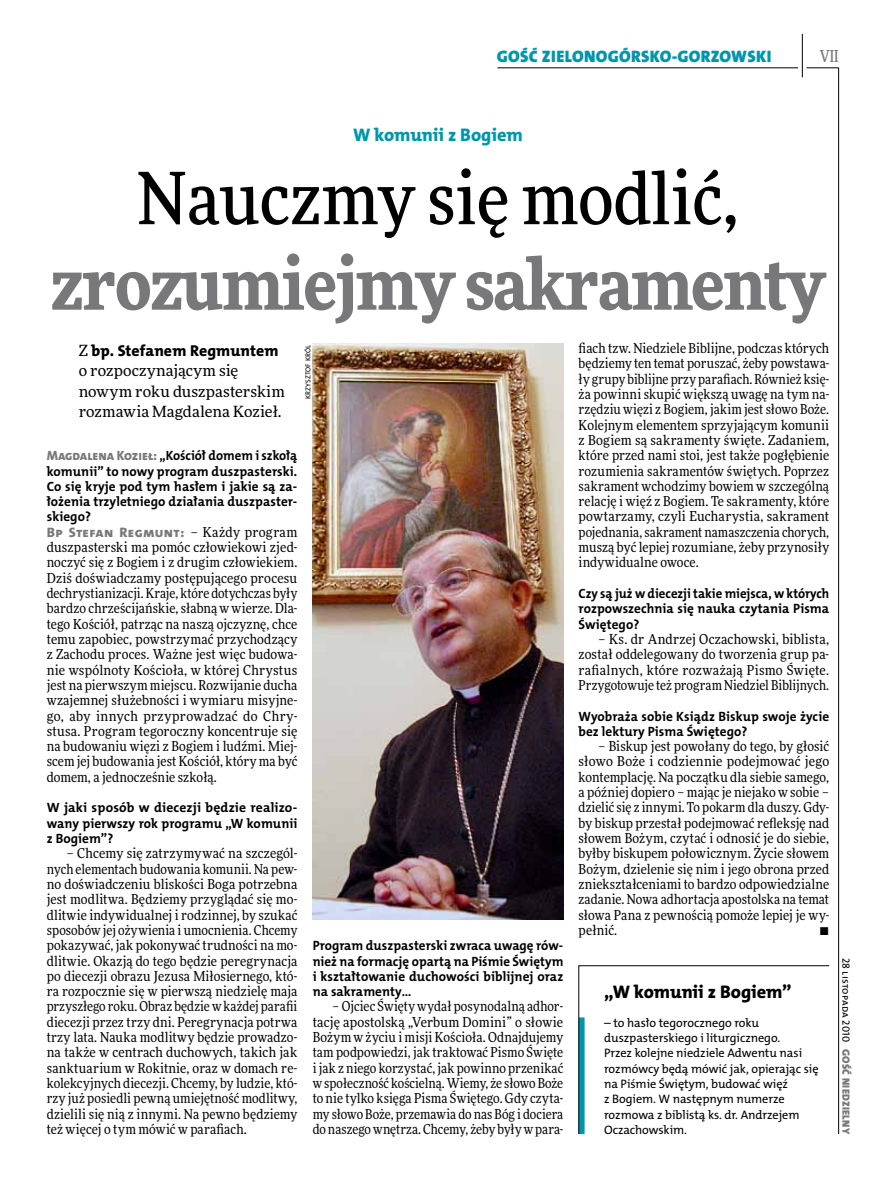
<style>
.page{position:relative;width:893px;height:1191px;background:#fff}
.page>*{position:absolute;margin:0;border:0;box-sizing:border-box;transform-origin:0 0}
.t1{font:900 72px "Freeday Narrow";letter-spacing:-.02em;color:#787779}
.t2{font:500 72px "Freeday Narrow";color:#000}
.t3{font:18.3px "The Mix HP8 Ex Bld";letter-spacing:-.005em;color:#000}
.t4{font:18.3px "The Mix HP8 Ex Bld";letter-spacing:-.005em;color:#0096aa}
.t5{font:16.65px "The Mix HP9 Blk";letter-spacing:.02em;color:#0096aa}
.t6{font:500 16.5px "Freeday Narrow";color:#787779;scale:.9 1}
.t7{font:15.75px "The Mix HP8 Ex Bld";color:#000}
.t8{font:15.45px/20.4px "Freeday News";color:#000}
.t9{font:13.65px/15.3px "Freeday Narrow News";letter-spacing:.005em;color:#000;text-align:justify}
.t10{font:13.65px "The Mix HP8 Ex Bld";letter-spacing:.025em;color:#787779}
.t11{font:13.5px/15.3px "The Mix HP7 Bld";letter-spacing:.005em;color:#000;text-align:justify}
.t12{font:13.5px/15.3px "The Mix HP7 Bld";letter-spacing:.005em;color:#000;text-align:justify;scale:.95 1}
.t13{font:12.3px/15.3px "The Mix HP5 Plain";letter-spacing:-.005em;color:#000}
.t14{font:10.5px "The Mix HP5 Plain";color:#000}
.t15{font:10.5px "The Mix HP9 Blk";letter-spacing:.025em;color:#787779}
.t16{font:7.2px "The Mix HP5 Plain";color:#000}
.s1{font-family:"Freeday News";font-size:15.45px}
.s2{font-family:"The Mix HP8 Ex Bld";color:#787779}
.s3{font-family:"Freeday Narrow News";color:#000}
</style>
<div class="page">
<hr style="left:838px;top:68px;width:1px;height:1066px;background:#000">
<hr style="left:802px;top:34px;width:1px;height:43px;background:#000">
<hr style="left:806px;top:68px;width:33px;height:1px;background:#000">
<hr style="left:497px;top:68px;width:301px;height:1px;background:#000">
<svg style="left:578px;top:965px;width:252px;height:169px"></svg>
<img style="left:313px;top:343px;width:250px;height:576px">
<p class="t5" style="left:497px;top:46px;width:276px">GOŚĆ ZIELONOGÓRSKO-GORZOWSKI</p>
<p class="t6" style="left:820px;top:46px;width:22px">VII</p>
<h2 class="t4" style="left:353px;top:123px;width:171px">W komunii z Bogiem</h2>
<h1 class="t2" style="left:137px;top:154px;width:603px">Nauczmy się modlić,</h1>
<h1 class="t1" style="left:51px;top:237px;width:776px">zrozumiejmy sakramenty</h1>
<p class="t7" style="left:79px;top:340px;width:201px"><span class="s1">Z</span> bp. Stefanem Regmuntem</p>
<p class="t8" style="left:79px;top:360px;width:208px">o rozpoczynającym się nowym roku duszpasterskim rozmawia Magdalena Kozieł.</p>
<p class="t12" style="left:47px;top:448px;width:265px"><span class="s2">Magdalena Kozieł:</span> „Kościół domem i szkołą komunii” to nowy program duszpasterski.<br>Co się kryje pod tym hasłem i jakie są za&shy;łożenia trzyletniego działania duszpaster&shy;skiego?</p>
<p class="t10" style="left:47px;top:523px;width:252px">Bp Stefan Regmunt: <span class="s3">– Każdy program</span></p>
<p class="t9" style="left:47px;top:539px;width:252px">duszpasterski ma pomóc człowiekowi zjed&shy;noczyć się z Bogiem i z drugim człowiekiem.<br>Dziś doświadczamy postępującego procesu dechrystianizacji. Kraje, które dotychczas były bardzo chrześcijańskie, słabną w wierze. Dla&shy;tego Kościół, patrząc na naszą ojczyznę, chce temu zapobiec, powstrzymać przychodzący z Zachodu proces. Ważne jest więc budowa&shy;nie wspólnoty Kościoła, w której Chrystus jest na pierwszym miejscu. Rozwijanie ducha wzajemnej służebności i wymiaru misyjne&shy;go, aby innych przyprowadzać do Chry&shy;stusa. Program tegoroczny koncentruje się na budowaniu więzi z Bogiem i ludźmi. Miej&shy;scem jej budowania jest Kościół, który ma być domem, a jednocześnie szkołą.</p>
<p class="t11" style="left:47px;top:800px;width:252px">W jaki sposób w diecezji będzie realizo&shy;wany pierwszy rok programu „W komunii z Bogiem”?</p>
<p class="t9" style="left:47px;top:845px;width:252px;text-indent:20px">– Chcemy się zatrzymywać na szczegól&shy;nych elementach budowania komunii. Na pew&shy;no doświadczeniu bliskości Boga potrzebna jest modlitwa. Będziemy przyglądać się mo&shy;dlitwie indywidualnej i rodzinnej, by szukać sposobów jej ożywienia i umocnienia. Chcemy pokazywać, jak pokonywać trudności na mo&shy;dlitwie. Okazją do tego będzie peregrynacja po diecezji obrazu Jezusa Miłosiernego, któ&shy;ra rozpocznie się w pierwszą niedzielę maja przyszłego roku. Obraz będzie w każdej parafii diecezji przez trzy dni. Peregrynacja potrwa trzy lata. Nauka modlitwy będzie prowadzo&shy;na także w centrach duchowych, takich jak sanktuarium w Rokitnie, oraz w domach re&shy;kolekcyjnych diecezji. Chcemy, by ludzie, któ&shy;rzy już posiedli pewną umiejętność modlitwy, dzielili się nią z innymi. Na pewno będziemy też więcej o tym mówić w parafiach.</p>
<p class="t9" style="left:579px;top:340px;width:252px">fiach tzw. Niedziele Biblijne, podczas których będziemy ten temat poruszać, żeby powstawa&shy;ły grupy biblijne przy parafiach. Również księ&shy;ża powinni skupić większą uwagę na tym na&shy;rzędziu więzi z Bogiem, jakim jest słowo Boże.<br>Kolejnym elementem sprzyjającym komunii z Bogiem są sakramenty święte. Zadaniem, które przed nami stoi, jest także pogłębienie rozumienia sakramentów świętych. Poprzez sakrament wchodzimy bowiem w szczególną relację i więź z Bogiem. Te sakramenty, które powtarzamy, czyli Eucharystia, sakrament pojednania, sakrament namaszczenia chorych, muszą być lepiej rozumiane, żeby przynosiły indywidualne owoce.</p>
<p class="t12" style="left:579px;top:586px;width:265px">Czy są już w diecezji takie miejsca, w których rozpowszechnia się nauka czytania Pisma Świętego?</p>
<p class="t9" style="left:579px;top:631px;width:252px;text-indent:20px">– Ks. dr Andrzej Oczachowski, biblista, został oddelegowany do tworzenia grup pa&shy;rafialnych, które rozważają Pismo Święte.<br>Przygotowuje też program Niedziel Biblijnych.</p>
<p class="t11" style="left:579px;top:708px;width:252px">Wyobraża sobie Ksiądz Biskup swoje życie bez lektury Pisma Świętego?</p>
<p class="t9" style="left:579px;top:738px;width:252px;text-indent:20px">– Biskup jest powołany do tego, by głosić słowo Boże i codziennie podejmować jego kontemplację. Na początku dla siebie samego, a później dopiero – mając je niejako w sobie – dzielić się z innymi. To pokarm dla duszy. Gdy&shy;by biskup przestał podejmować refleksję nad słowem Bożym, czytać i odnosić je do siebie, byłby biskupem połowicznym. Życie słowem Bożym, dzielenie się nim i jego obrona przed zniekształceniami to bardzo odpowiedzialne zadanie. Nowa adhortacja apostolska na temat słowa Pana z pewnością pomoże lepiej je wy&shy;pełnić.</p>
<p class="t16" style="left:303px;top:399px;width:56px;rotate:-90deg">Krzysztof Król</p>
<p class="t9" style="left:819px;top:922px;width:11px">•</p>
<p class="t11" style="left:313px;top:938px;width:252px">Program duszpasterski zwraca uwagę rów&shy;nież na formację opartą na Piśmie Świętym i kształtowanie duchowości biblijnej oraz na sakramenty…</p>
<p class="t9" style="left:313px;top:998px;width:252px;text-indent:20px">– Ojciec Święty wydał posynodalną adhor&shy;tację apostolską „Verbum Domini” o słowie Bożym w życiu i misji Kościoła. Odnajdujemy tam podpowiedzi, jak traktować Pismo Święte i jak z niego korzystać, jak powinno przenikać w społeczność kościelną. Wiemy, że słowo Boże to nie tylko księga Pisma Świętego. Gdy czyta&shy;my słowo Boże, przemawia do nas Bóg i dociera do naszego wnętrza. Chcemy, żeby były w para-</p>
<h2 class="t3" style="left:604px;top:980px;width:189px">„W komunii z Bogiem”</h2>
<p class="t13" style="left:604px;top:1015px;width:216px">– to hasło tegorocznego roku duszpasterskiego i liturgicznego.<br>Przez kolejne niedziele Adwentu nasi rozmówcy będą mówić jak, opierając się na Piśmie Świętym, budować więź<br>z Bogiem. W następnym numerze rozmowa z biblistą ks. dr. Andrzejem<br>Oczachowskim.</p>
<p class="t14" style="left:853px;top:957px;width:86px;rotate:90deg">28 listopada 2010</p>
<p class="t15" style="left:853px;top:1049px;width:86px;rotate:90deg">GOŚĆ NIEDZIELNY</p>
</div>
